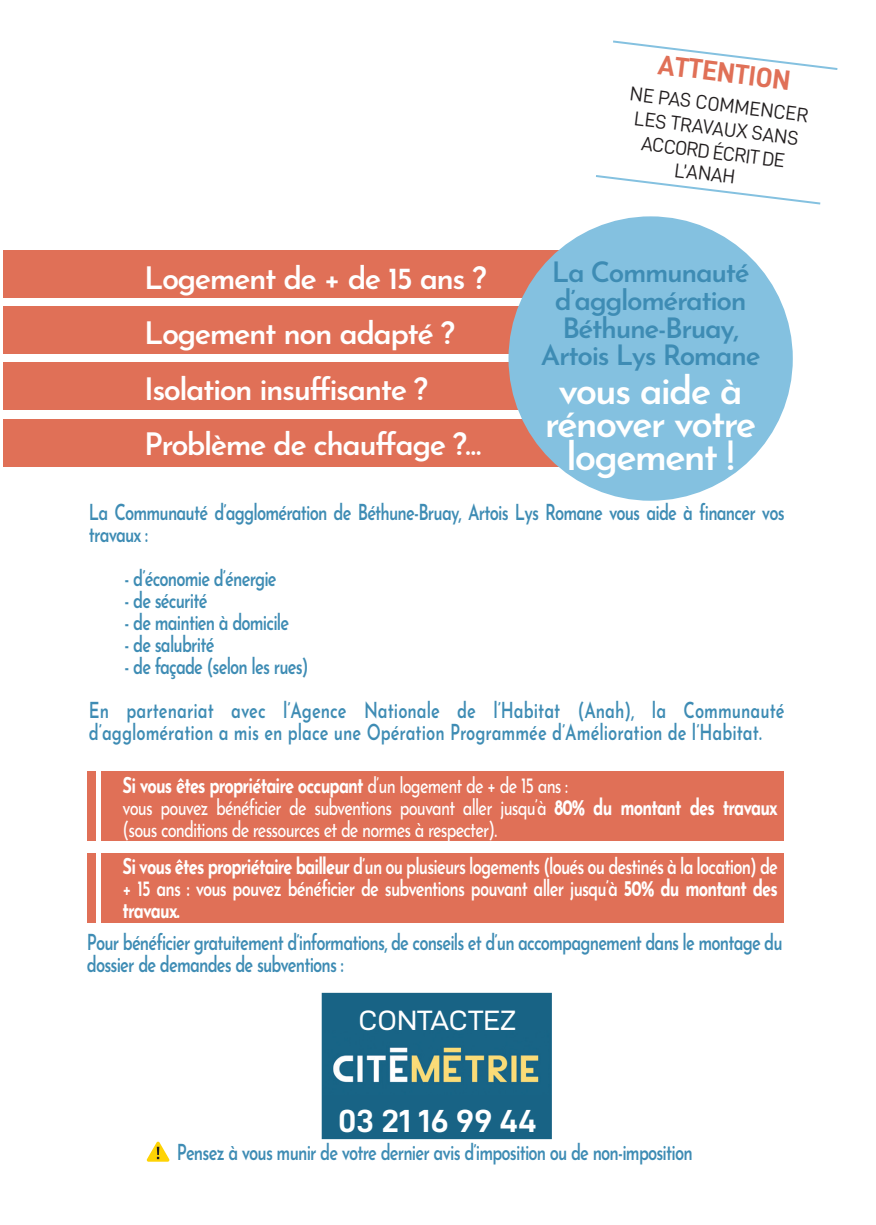
<style>
.page{position:relative;width:876px;height:1225px;background:#fff}
.page>*{position:absolute;margin:0;border:0;box-sizing:border-box;transform-origin:0 0}
.t1{font:600 38.6px/33.4px "Josefin Sans";letter-spacing:-.05em;color:#fff;text-align:center}
.t2{font:32px "D DIN Exp Bold";color:#fff}
.t3{font:600 30.8px/55.4px "Josefin Sans";letter-spacing:-.05em;color:#fff}
.t4{font:600 28px/27.6px "Josefin Sans";letter-spacing:-.05em;color:#3e8cb4;text-align:center}
.t5{font:28px "D DIN Bold";color:#e07057}
.t6{font:28px "D DIN Exp";color:#fff}
.t7{font:600 22px/22px "Josefin Sans";letter-spacing:-.05em;color:#3e8cb4;scale:.75 1}
.t8{font:22px/22px "Josefin Sans";letter-spacing:-.05em;color:#fff;scale:.75 1}
.t9{font:600 22px/22px "Josefin Sans";letter-spacing:-.05em;color:#fff;text-align:justify;scale:.75 1}
.t10{font:600 22px/44px "Josefin Sans";color:#3e8cb4;scale:.75 1}
.t11{font:20px/23.4px "D DIN";color:#231f20;text-align:center}
.s1{font-weight:700}
</style>
<div class="page">
<svg style="left:596px;top:175px;width:224px;height:29px"></svg>
<svg style="left:613px;top:40px;width:224px;height:30px"></svg>
<div style="left:88px;top:770px;width:696px;height:70px;background:#e07057"></div>
<div style="left:88px;top:853px;width:696px;height:70px;background:#e07057"></div>
<div style="left:3px;top:251px;width:599px;height:47px;background:#e07057"></div>
<div style="left:3px;top:306px;width:599px;height:48px;background:#e07057"></div>
<div style="left:3px;top:362px;width:599px;height:48px;background:#e07057"></div>
<div style="left:3px;top:419px;width:599px;height:47px;background:#e07057"></div>
<hr style="left:97px;top:762px;width:4px;height:169px;background:#fff">
<div style="left:508px;top:216px;width:285px;height:285px;background:#84c1e0;border-radius:50%"></div>
<svg style="left:321px;top:992px;width:231px;height:148px;background:#2d7089"></svg>
<svg style="left:146px;top:1141px;width:24px;height:20px"></svg>
<h3 class="t3" style="left:144px;top:246px;width:344px">Logement de + de 15 ans ?<br>Logement non adapté ?<br>Isolation insuffisante ?<br>Problème de chauffage ?...</h3>
<p class="t5" style="left:660px;top:49px;width:135px;rotate:7deg">ATTENTION</p>
<p class="t11" style="left:631px;top:81px;width:181px;rotate:7deg">NE PAS COMMENCER<br>LES TRAVAUX SANS<br>ACCORD ÉCRIT DE<br>L’ANAH</p>
<p class="t4" style="left:541px;top:255px;width:221px">La Communauté d’agglomération<br>Béthune-Bruay,<br>Artois Lys Romane</p>
<h1 class="t1" style="left:545px;top:368px;width:213px">vous aide à rénover votre logement !</h1>
<p class="t7" style="left:89px;top:498px;width:929px">La Communauté d’agglomération de Béthune-Bruay, Artois Lys Romane vous aide à financer vos travaux :</p>
<p class="t7" style="left:125px;top:564px;width:204px">- d’économie d’énergie</p>
<p class="t7" style="left:125px;top:586px;width:112px">- de sécurité</p>
<p class="t7" style="left:125px;top:608px;width:221px">- de maintien à domicile</p>
<p class="t7" style="left:125px;top:630px;width:121px">- de salubrité</p>
<p class="t10" style="left:89px;top:641px;width:929px;text-indent:36px">- de façade (selon les rues)<br>En partenariat avec l’Agence Nationale de l’Habitat (Anah), la Communauté</p>
<p class="t10" style="left:89px;top:707px;width:899px">d’agglomération a mis en place une Opération Programmée d’Amélioration de l’Habitat.</p>
<p class="t8" style="left:123px;top:771px;width:875px"><span class="s1">Si vous êtes propriétaire occupant</span> d’un logement de + de 15 ans :<br>vous pouvez bénéficier de subventions pouvant aller jusqu’à <span class="s1">80% du montant des travaux </span>(sous conditions de ressources et de normes à respecter).</p>
<p class="t9" style="left:123px;top:852px;width:875px"><span class="s1">Si vous êtes propriétaire bailleur</span> d’un ou plusieurs logements (loués ou destinés à la location) de + 15 ans : vous pouvez bénéficier de subventions pouvant aller jusqu’à <span class="s1">50% du montant des travaux.</span></p>
<p class="t7" style="left:87px;top:928px;width:929px">Pour bénéficier gratuitement d’informations, de conseils et d’un accompagnement dans le montage du dossier de demandes de subventions :</p>
<p class="t6" style="left:358px;top:1005px;width:159px">CONTACTEZ</p>
<h2 class="t2" style="left:338px;top:1103px;width:200px">03 21 16 99 44</h2>
<p class="t7" style="left:177px;top:1138px;width:690px">Pensez à vous munir de votre dernier avis d’imposition ou de non-imposition</p>
</div>
